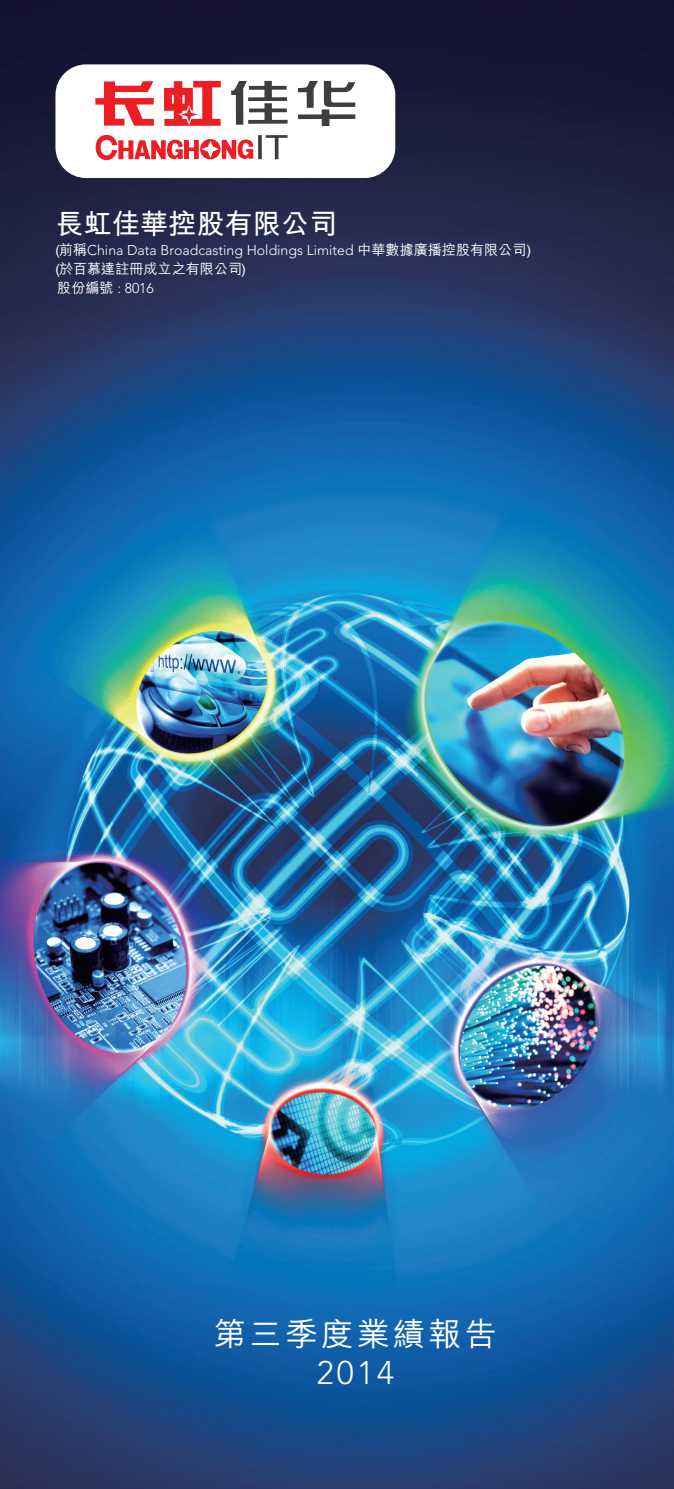
<style>
.page{position:relative;width:674px;height:1489px;background:#fff}
.page>*{position:absolute;margin:0;border:0;box-sizing:border-box;transform-origin:0 0}
.t1{font:500 32.5px "M Hei HK";letter-spacing:.1em;color:#fff}
.t2{font:300 32.5px "Avenir LT Std";color:#fff}
.t3{font:700 28.25px "M Hei HK";color:#fff}
.t4{font:300 14px "Avenir LT Std";color:#fff}
.t5{font:500 14px "M Hei HK";color:#fff}
.s1{font-family:"M Hei HK";font-weight:500}
</style>
<div class="page">
<img style="left:0;top:0;width:674px;height:1488px">
<div style="left:55px;top:64px;width:340px;height:114px;background:#fff;border-radius:31px"></div>
<svg style="left:258px;top:135px;width:4px;height:24px"></svg>
<svg style="left:265px;top:135px;width:22px;height:24px"></svg>
<svg style="left:95px;top:135px;width:158px;height:25px"></svg>
<svg style="left:95px;top:81px;width:59px;height:45px"></svg>
<svg style="left:164px;top:81px;width:57px;height:45px"></svg>
<svg style="left:231px;top:81px;width:56px;height:44px"></svg>
<svg style="left:298px;top:81px;width:57px;height:45px"></svg>
<h2 class="t3" style="left:55px;top:203px;width:283px">長虹佳華控股有限公司</h2>
<p class="t5" style="left:55px;top:259px;width:192px">(於百慕達註冊成立之有限公司)</p>
<p class="t4" style="left:55px;top:242px;width:477px"><span class="s1">(前稱</span>China Data Broadcasting Holdings Limited <span class="s1">中華數據廣播控股有限公司)</span></p>
<p class="t4" style="left:57px;top:280px;width:98px"><span class="s1">股份編號</span> : 8016</p>
<h1 class="t1" style="left:214px;top:1310px;width:284px">第三季度業績報告</h1>
<h1 class="t2" style="left:316px;top:1352px;width:79px">2014</h1>
</div>
